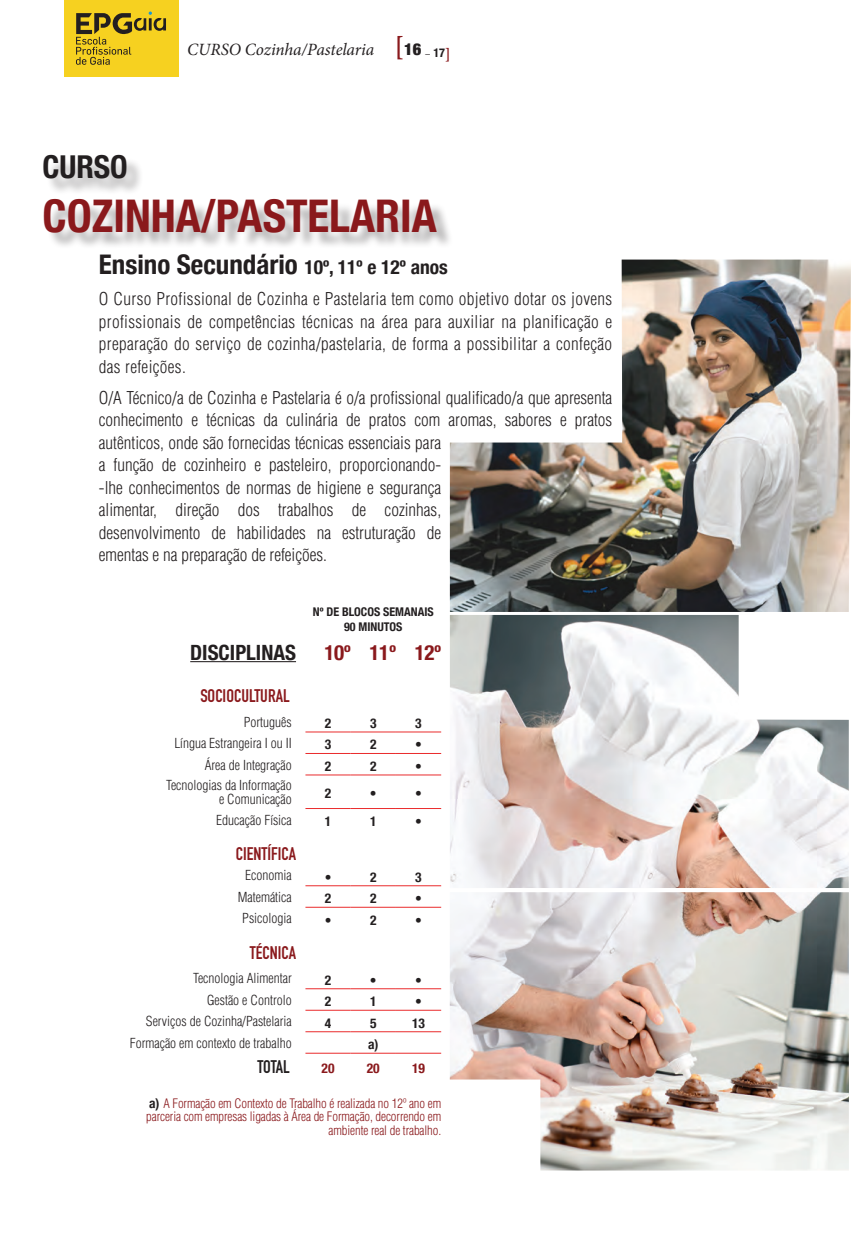
<style>
.page{position:relative;width:851px;height:1234px;background:#fff}
.page>*{position:absolute;margin:0;border:0;box-sizing:border-box;transform-origin:0 0}
.Nome_do_curso{font:700 condensed 45px "Helvetica Neue";color:#8a191c}
.Nome_do_curso-2{font:700 condensed 31.5px "Helvetica Neue";color:#231f20}
.Texto{font:700 condensed 27px "Helvetica Neue";color:#231f20}
.t1{font:700 condensed 21px "Helvetica Neue";color:#231f20}
.t2{font:700 condensed 21px "Helvetica Neue";letter-spacing:-.01em;color:#8a191c}
.Texto_titulo_tabela{font:700 18px "DIN Condensed";color:#8a191c}
.Texto_tabela{font:700 18px "DIN Condensed";letter-spacing:-.01em;color:#231f20}
.Texto-2{font:300 condensed 17.25px/22.5px "Helvetica LT";color:#231f20;text-align:justify}
.t3{font:italic 17.25px "Minion Pro";letter-spacing:-.005em;color:#231f20}
.Texto_tabela-2{font:300 condensed 13.5px/14.2px "Helvetica LT";color:#231f20;text-align:right}
.t4{font:700 condensed 13.5px "Helvetica Neue";color:#231f20}
.Texto_tabela-3{font:700 condensed 13.5px "Helvetica Neue";color:#8a191c}
.t5{font:300 condensed 12.75px/13.5px "Helvetica LT";letter-spacing:-.005em;color:#8a191c;text-align:right}
.t6{font:700 condensed 12px/14.4px "Helvetica Neue";color:#231f20;text-align:center}
.s1{font-weight:700;font-style:normal;font-size:27px;color:#8a191c}
.s2{font-family:"Helvetica Neue";font-weight:900;font-style:normal;font-stretch:condensed;font-size:16.5px}
.s3{font-size:19.5px}
.s4{font-family:"Helvetica Neue";font-weight:700;font-size:13.5px;color:#231f20}
</style>
<div class="page">
<div style="left:46px;top:157px;width:407px;height:93px;background:#231f20;opacity:.35"></div>
<hr style="left:305px;top:731px;width:45px;height:1px;background:#ea2b2c">
<hr style="left:350px;top:731px;width:46px;height:1px;background:#ea2b2c">
<hr style="left:396px;top:731px;width:45px;height:1px;background:#ea2b2c">
<hr style="left:305px;top:753px;width:45px;height:1px;background:#ea2b2c">
<hr style="left:350px;top:753px;width:46px;height:1px;background:#ea2b2c">
<hr style="left:396px;top:753px;width:45px;height:1px;background:#ea2b2c">
<hr style="left:305px;top:774px;width:45px;height:1px;background:#ea2b2c">
<hr style="left:350px;top:774px;width:46px;height:1px;background:#ea2b2c">
<hr style="left:396px;top:774px;width:45px;height:1px;background:#ea2b2c">
<hr style="left:305px;top:808px;width:45px;height:1px;background:#ea2b2c">
<hr style="left:350px;top:808px;width:46px;height:1px;background:#ea2b2c">
<hr style="left:396px;top:808px;width:45px;height:1px;background:#ea2b2c">
<hr style="left:305px;top:885px;width:45px;height:1px;background:#ea2b2c">
<hr style="left:350px;top:885px;width:46px;height:1px;background:#ea2b2c">
<hr style="left:396px;top:885px;width:45px;height:1px;background:#ea2b2c">
<hr style="left:305px;top:988px;width:45px;height:1px;background:#ea2b2c">
<hr style="left:350px;top:988px;width:46px;height:1px;background:#ea2b2c">
<hr style="left:396px;top:988px;width:45px;height:1px;background:#ea2b2c">
<hr style="left:305px;top:1009px;width:45px;height:1px;background:#ea2b2c">
<hr style="left:350px;top:1009px;width:46px;height:1px;background:#ea2b2c">
<hr style="left:396px;top:1009px;width:45px;height:1px;background:#ea2b2c">
<hr style="left:305px;top:1031px;width:45px;height:1px;background:#ea2b2c">
<hr style="left:350px;top:1031px;width:46px;height:1px;background:#ea2b2c">
<hr style="left:396px;top:1031px;width:45px;height:1px;background:#ea2b2c">
<hr style="left:305px;top:1052px;width:45px;height:1px;background:#ea2b2c">
<hr style="left:350px;top:1052px;width:46px;height:1px;background:#ea2b2c">
<hr style="left:396px;top:1052px;width:45px;height:1px;background:#ea2b2c">
<hr style="left:305px;top:906px;width:45px;height:1px;background:#ea2b2c">
<hr style="left:350px;top:906px;width:46px;height:1px;background:#ea2b2c">
<hr style="left:396px;top:906px;width:45px;height:1px;background:#ea2b2c">
<hr style="left:190px;top:661px;width:106px;height:1px;background:#231f20">
<div style="left:64px;top:0;width:114px;height:77px;background:#f6d120"></div>
<svg style="left:76px;top:12px;width:90px;height:53px"></svg>
<img style="left:449px;top:614px;width:399px;height:556px">
<img style="left:450px;top:259px;width:400px;height:353px">
<p class="t3" style="left:187px;top:38px;width:265px">CURSO Cozinha/Pastelaria <span class="s1">[</span><span class="s2">16</span> <sub>–</sub> <sub>17</sub><sub>]</sub></p>
<p class="Nome_do_curso-2" style="left:43px;top:140px;width:87px">CURSO</p>
<p class="Nome_do_curso" style="left:43px;top:178px;width:396px">COZINHA/PASTELARIA</p>
<p class="Texto" style="left:99px;top:242px;width:350px">Ensino Secundário <span class="s3">10º, 11º e 12º anos</span></p>
<p class="Texto-2" style="left:99px;top:287px;width:515px">O Curso Profissional de Cozinha e Pastelaria tem como objetivo dotar os jovens profissionais de competências técnicas na área para auxiliar na planificação e preparação do serviço de cozinha/pastelaria, de forma a possibilitar a confeção das refeições.</p>
<p class="Texto-2" style="left:99px;top:386px;width:515px;text-align:left">O/A Técnico/a de Cozinha e Pastelaria é o/a profissional qualificado/a que apresenta conhecimento e técnicas da culinária de pratos com aromas, sabores e pratos autênticos, onde são fornecidas técnicas essenciais para<br>a função de cozinheiro e pasteleiro, proporcionando-<br>-lhe conhecimentos de normas de higiene e segurança<br>alimentar, direção dos trabalhos de cozinhas,<br>desenvolvimento de habilidades na estruturação de<br>ementas e na preparação de refeições.</p>
<p class="t1" style="left:190px;top:634px;width:107px">DISCIPLINAS</p>
<p class="t6" style="left:313px;top:604px;width:122px">Nº DE BLOCOS SEMANAIS<br>90 MINUTOS</p>
<p class="t2" style="left:324px;top:634px;width:28px">10º</p>
<p class="t2" style="left:369px;top:634px;width:28px">11º</p>
<p class="t2" style="left:415px;top:634px;width:28px">12º</p>
<p class="Texto_titulo_tabela" style="left:200px;top:683px;width:91px">SOCIOCULTURAL</p>
<p class="Texto_tabela-2" style="left:244px;top:714px;width:49px">Português</p>
<p class="t4" style="left:325px;top:711px;width:8px">2</p>
<p class="t4" style="left:370px;top:711px;width:8px">3</p>
<p class="t4" style="left:415px;top:711px;width:8px">3</p>
<p class="Texto_tabela-2" style="left:174px;top:735px;width:119px">Língua Estrangeira I ou II</p>
<p class="t4" style="left:325px;top:733px;width:8px">3</p>
<p class="t4" style="left:370px;top:733px;width:8px">2</p>
<p class="t4" style="left:415px;top:733px;width:8px">•</p>
<p class="Texto_tabela-2" style="left:205px;top:757px;width:88px">Área de Integração</p>
<p class="t4" style="left:325px;top:754px;width:8px">2</p>
<p class="t4" style="left:370px;top:754px;width:8px">2</p>
<p class="t4" style="left:415px;top:754px;width:8px">•</p>
<p class="Texto_tabela-2" style="left:166px;top:777px;width:127px">Tecnologias da Informação e Comunicação</p>
<p class="t4" style="left:325px;top:782px;width:8px">2</p>
<p class="t4" style="left:370px;top:782px;width:8px">•</p>
<p class="t4" style="left:415px;top:782px;width:8px">•</p>
<p class="Texto_tabela-2" style="left:216px;top:812px;width:77px">Educação Física</p>
<p class="t4" style="left:325px;top:809px;width:8px">1</p>
<p class="t4" style="left:370px;top:809px;width:8px">1</p>
<p class="t4" style="left:415px;top:809px;width:8px">•</p>
<p class="Texto_titulo_tabela" style="left:236px;top:841px;width:62px">CIENTÍFICA</p>
<p class="Texto_tabela-2" style="left:245px;top:868px;width:48px">Economia</p>
<p class="t4" style="left:324px;top:865px;width:8px">•</p>
<p class="t4" style="left:370px;top:865px;width:8px">2</p>
<p class="t4" style="left:415px;top:865px;width:8px">3</p>
<p class="Texto_tabela-2" style="left:238px;top:889px;width:55px">Matemática</p>
<p class="t4" style="left:325px;top:886px;width:8px">2</p>
<p class="t4" style="left:370px;top:886px;width:8px">2</p>
<p class="t4" style="left:415px;top:886px;width:8px">•</p>
<p class="Texto_tabela-2" style="left:242px;top:911px;width:51px">Psicologia</p>
<p class="t4" style="left:324px;top:908px;width:8px">•</p>
<p class="t4" style="left:370px;top:908px;width:8px">2</p>
<p class="t4" style="left:415px;top:908px;width:8px">•</p>
<p class="Texto_titulo_tabela" style="left:250px;top:940px;width:48px">TÉCNICA</p>
<p class="Texto_tabela-2" style="left:193px;top:971px;width:100px">Tecnologia Alimentar</p>
<p class="t4" style="left:325px;top:968px;width:8px">2</p>
<p class="t4" style="left:370px;top:968px;width:8px">•</p>
<p class="t4" style="left:415px;top:968px;width:8px">•</p>
<p class="Texto_tabela-2" style="left:207px;top:992px;width:86px">Gestão e Controlo</p>
<p class="t4" style="left:325px;top:989px;width:8px">2</p>
<p class="t4" style="left:370px;top:989px;width:8px">1</p>
<p class="t4" style="left:415px;top:989px;width:8px">•</p>
<p class="Texto_tabela-2" style="left:146px;top:1014px;width:147px">Serviços de Cozinha/Pastelaria</p>
<p class="t4" style="left:325px;top:1011px;width:8px">4</p>
<p class="t4" style="left:370px;top:1011px;width:8px">5</p>
<p class="t4" style="left:412px;top:1011px;width:14px">13</p>
<p class="Texto_tabela-2" style="left:130px;top:1035px;width:163px">Formação em contexto de trabalho</p>
<p class="t4" style="left:368px;top:1032px;width:12px">a)</p>
<p class="Texto_tabela" style="left:257px;top:1054px;width:34px">TOTAL</p>
<p class="Texto_tabela-3" style="left:321px;top:1057px;width:14px">20</p>
<p class="Texto_tabela-3" style="left:367px;top:1057px;width:14px">20</p>
<p class="Texto_tabela-3" style="left:412px;top:1057px;width:14px">19</p>
<p class="t5" style="left:146px;top:1096px;width:296px"><span class="s4">a)</span> A Formação em Contexto de Trabalho é realizada no 12º ano em parceria com empresas ligadas à Área de Formação, decorrendo em ambiente real de trabalho.</p>
</div>
